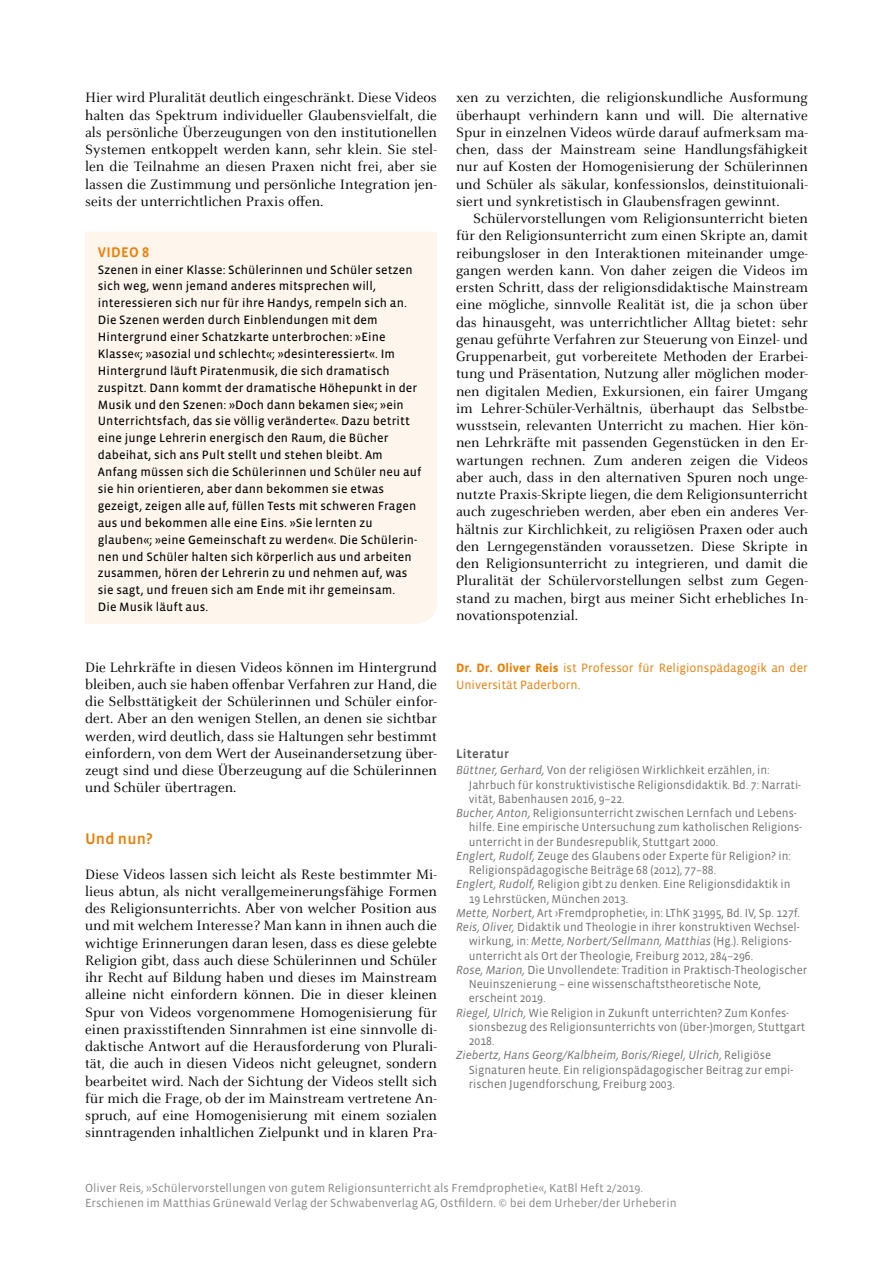
<style>
.page{position:relative;width:893px;height:1263px;background:#fff}
.page>*{position:absolute;margin:0;border:0;box-sizing:border-box;transform-origin:0 0}
.t1{font:500 15.75px "Vista Sans OT";letter-spacing:.01em;color:#ef7c00}
.t2{font:15px/17.2px "Celeste Pro";letter-spacing:.005em;color:#000;text-align:justify}
.t3{font:500 14.25px "Vista Sans OT";letter-spacing:.02em;color:#ef7c00}
.t4{font:500 12.75px "Vista Sans OT";letter-spacing:.02em;color:#565656}
.t5{font:12.3px/17px "Vista Sans OT";letter-spacing:.01em;color:#000}
.t6{font:12.3px/17.2px "Vista Sans OT";color:#ef7c00}
.t7{font:12px "Vista Sans OT";color:#6f6f6e}
.t8{font:12px/14.4px "Vista Sans OT";color:#878786}
.t9{font:italic 12px "Vista Sans OT";color:#6f6f6e}
.s1{font-weight:700}
.s2{font-style:italic}
.s3{font-style:normal}
</style>
<div class="page">
<div style="left:85px;top:232px;width:352px;height:392px;background:#fef5ed"></div>
<p class="t2" style="left:85px;top:89px;width:353px">Hier wird Pluralität deutlich eingeschränkt. Diese Videos halten das Spektrum individueller Glaubensvielfalt, die als persönliche Überzeugungen von den institutionellen Systemen entkoppelt werden kann, sehr klein. Sie stel&shy;len die Teilnahme an diesen Praxen nicht frei, aber sie lassen die Zustimmung und persönliche Integration jen&shy;seits der unterrichtlichen Praxis offen.</p>
<p class="t3" style="left:98px;top:244px;width:53px">VIDEO 8</p>
<p class="t5" style="left:98px;top:261px;width:325px">Szenen in einer Klasse: Schülerinnen und Schüler setzen sich weg, wenn jemand anderes mitsprechen will, interessieren sich nur für ihre Handys, rempeln sich an.<br>Die Szenen werden durch Einblendungen mit dem Hintergrund einer Schatzkarte unterbrochen: »Eine Klasse«; »asozial und schlecht«; »desinteressiert«. Im Hintergrund läuft Piratenmusik, die sich dramatisch zuspitzt. Dann kommt der dramatische Höhepunkt in der Musik und den Szenen: »Doch dann bekamen sie«; »ein Unterrichtsfach, das sie völlig veränderte«. Dazu betritt eine junge Lehrerin energisch den Raum, die Bücher dabeihat, sich ans Pult stellt und stehen bleibt. Am Anfang müssen sich die Schülerinnen und Schüler neu auf sie hin orientieren, aber dann bekommen sie etwas gezeigt, zeigen alle auf, füllen Tests mit schweren Fragen aus und bekommen alle eine Eins. »Sie lernten zu glauben«; »eine Gemeinschaft zu werden«. Die Schülerin&shy;nen und Schüler halten sich körperlich aus und arbeiten zusammen, hören der Lehrerin zu und nehmen auf, was sie sagt, und freuen sich am Ende mit ihr gemeinsam.<br>Die Musik läuft aus.</p>
<p class="t2" style="left:85px;top:658px;width:353px">Die Lehrkräfte in diesen Videos können im Hintergrund bleiben, auch sie haben offenbar Verfahren zur Hand, die die Selbsttätigkeit der Schülerinnen und Schüler einfor&shy;dert. Aber an den wenigen Stellen, an denen sie sichtbar werden, wird deutlich, dass sie Haltungen sehr bestimmt einfordern, von dem Wert der Auseinandersetzung über&shy;zeugt sind und diese Überzeugung auf die Schülerinnen und Schüler übertragen.</p>
<p class="t1" style="left:85px;top:831px;width:69px">Und nun?</p>
<p class="t2" style="left:85px;top:865px;width:353px">Diese Videos lassen sich leicht als Reste bestimmter Mi&shy;lieus abtun, als nicht verallgemeinerungsfähige Formen des Religionsunterrichts. Aber von welcher Position aus und mit welchem Interesse? Man kann in ihnen auch die wichtige Erinnerungen daran lesen, dass es diese gelebte Religion gibt, dass auch diese Schülerinnen und Schüler ihr Recht auf Bildung haben und dieses im Mainstream alleine nicht einfordern können. Die in dieser kleinen Spur von Videos vorgenommene Homogenisierung für einen praxisstiftenden Sinnrahmen ist eine sinnvolle di&shy;daktische Antwort auf die Herausforderung von Plurali&shy;tät, die auch in diesen Videos nicht geleugnet, sondern bearbeitet wird. Nach der Sichtung der Videos stellt sich für mich die Frage, ob der im Mainstream vertretene An&shy;spruch, auf eine Homogenisierung mit einem sozialen sinntragenden inhaltlichen Zielpunkt und in klaren Pra-</p>
<p class="t2" style="left:456px;top:89px;width:353px">xen zu verzichten, die religionskundliche Ausformung überhaupt verhindern kann und will. Die alternative Spur in einzelnen Videos würde darauf aufmerksam ma&shy;chen, dass der Mainstream seine Handlungsfähigkeit nur auf Kosten der Homogenisierung der Schülerinnen und Schüler als säkular, konfessionslos, deinstituionali&shy;siert und synkretistisch in Glaubensfragen gewinnt.</p>
<p class="t2" style="left:456px;top:210px;width:353px;text-indent:17px">Schülervorstellungen vom Religionsunterricht bieten für den Religionsunterricht zum einen Skripte an, damit reibungsloser in den Interaktionen miteinander umge&shy;gangen werden kann. Von daher zeigen die Videos im ersten Schritt, dass der religionsdidaktische Mainstream eine mögliche, sinnvolle Realität ist, die ja schon über das hinausgeht, was unterrichtlicher Alltag bietet: sehr genau geführte Verfahren zur Steuerung von Einzel- und Gruppenarbeit, gut vorbereitete Methoden der Erarbei&shy;tung und Präsentation, Nutzung aller möglichen moder&shy;nen digitalen Medien, Exkursionen, ein fairer Umgang im Lehrer-Schüler-Verhältnis, überhaupt das Selbstbe&shy;wusstsein, relevanten Unterricht zu machen. Hier kön&shy;nen Lehrkräfte mit passenden Gegenstücken in den Er&shy;wartungen rechnen. Zum anderen zeigen die Videos aber auch, dass in den alternativen Spuren noch unge&shy;nutzte Praxis-Skripte liegen, die dem Religionsunterricht auch zugeschrieben werden, aber eben ein anderes Ver&shy;hältnis zur Kirchlichkeit, zu religiösen Praxen oder auch den Lerngegenständen voraussetzen. Diese Skripte in den Religionsunterricht zu integrieren, und damit die Pluralität der Schülervorstellungen selbst zum Gegen&shy;stand zu machen, birgt aus meiner Sicht erhebliches In&shy;novationspotenzial.</p>
<p class="t6" style="left:456px;top:659px;width:353px"><span class="s1">Dr. Dr. Oliver Reis</span> ist Professor für Religionspädagogik an der<br>Universität Paderborn.</p>
<p class="t4" style="left:456px;top:747px;width:55px">Literatur</p>
<p class="t7" style="left:456px;top:764px;width:315px"><span class="s2">Büttner, Gerhard,</span> Von der religiösen Wirklichkeit erzählen, in:</p>
<p class="t7" style="left:469px;top:778px;width:334px">Jahrbuch für konstruktivistische Religionsdidaktik. Bd. 7: Narrati-</p>
<p class="t7" style="left:469px;top:792px;width:157px">vität, Babenhausen 2016, 9–22.</p>
<p class="t7" style="left:456px;top:807px;width:342px"><span class="s2">Bucher, Anton,</span> Religionsunterricht zwischen Lernfach und Lebens-</p>
<p class="t7" style="left:469px;top:821px;width:335px">hilfe. Eine empirische Untersuchung zum katholischen Religions-</p>
<p class="t7" style="left:469px;top:835px;width:251px">unterricht in der Bundesrepublik, Stuttgart 2000.</p>
<p class="t7" style="left:456px;top:849px;width:336px"><span class="s2">Englert, Rudolf,</span> Zeuge des Glaubens oder Experte für Religion? in:</p>
<p class="t7" style="left:469px;top:864px;width:249px">Religionspädagogische Beiträge 68 (2012), 77–88.</p>
<p class="t7" style="left:456px;top:878px;width:336px"><span class="s2">Englert, Rudolf,</span> Religion gibt zu denken. Eine Religionsdidaktik in</p>
<p class="t7" style="left:469px;top:892px;width:161px">19 Lehrstücken, München 2013.</p>
<p class="t7" style="left:456px;top:906px;width:346px"><span class="s2">Mette, Norbert,</span> Art ›Fremdprophetie‹, in: LThK 31995, Bd. IV, Sp. 127f.</p>
<p class="t7" style="left:456px;top:921px;width:345px"><span class="s2">Reis, Oliver,</span> Didaktik und Theologie in ihrer konstruktiven Wechsel-</p>
<p class="t9" style="left:469px;top:935px;width:324px"><span class="s3">wirkung, in:</span> Mette, Norbert/Sellmann, Matthias <span class="s3">(Hg.). Religions-</span></p>
<p class="t7" style="left:469px;top:949px;width:286px">unterricht als Ort der Theologie, Freiburg 2012, 284–296.</p>
<p class="t7" style="left:456px;top:963px;width:353px"><span class="s2">Rose, Marion,</span> Die Unvollendete: Tradition in Praktisch-Theologischer</p>
<p class="t7" style="left:469px;top:978px;width:294px">Neuinszenierung – eine wissenschaftstheoretische Note,</p>
<p class="t7" style="left:469px;top:992px;width:78px">erscheint 2019.</p>
<p class="t7" style="left:456px;top:1006px;width:335px"><span class="s2">Riegel, Ulrich,</span> Wie Religion in Zukunft unterrichten? Zum Konfes-</p>
<p class="t7" style="left:469px;top:1020px;width:338px">sionsbezug des Religionsunterrichts von (über-)morgen, Stuttgart</p>
<p class="t7" style="left:469px;top:1035px;width:27px">2018.</p>
<p class="t9" style="left:456px;top:1049px;width:317px">Ziebertz, Hans Georg/Kalbheim, Boris/Riegel, Ulrich, <span class="s3">Religiöse</span></p>
<p class="t7" style="left:469px;top:1063px;width:326px">Signaturen heute. Ein religionspädagogischer Beitrag zur empi-</p>
<p class="t7" style="left:469px;top:1077px;width:208px">rischen Jugendforschung, Freiburg 2003.</p>
<p class="t8" style="left:85px;top:1181px;width:593px">Oliver Reis, »Schülervorstellungen von gutem Religionsunterricht als Fremdprophetie«, KatBl Heft 2/2019.<br>Erschienen im Matthias Grünewald Verlag der Schwabenverlag AG, Ostfildern. © bei dem Urheber/der Urheberin</p>
</div>
